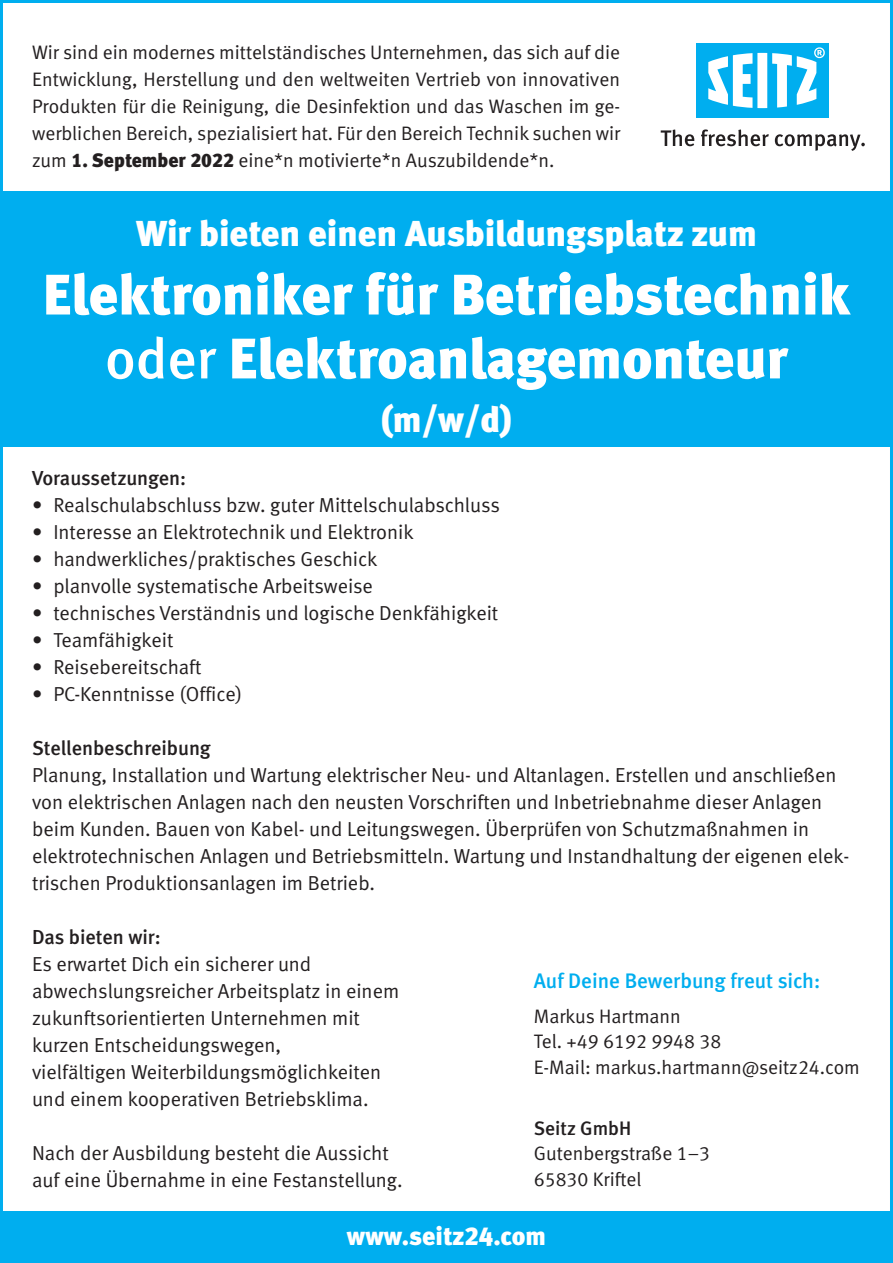
<style>
.page{position:relative;width:893px;height:1263px;background:#fff}
.page>*{position:absolute;margin:0;border:0;box-sizing:border-box;transform-origin:0 0}
.t1{font:57px "Meta Black LF";color:#fff}
.t2{font:36px "Meta Black LF";color:#fff}
.t3{font:25.65px "Meta Black LF";color:#fff}
.t4{font:21px "Meta Medium LF";color:#00aeef}
.t5{font:20.25px/27px "Meta Normal LF";color:#231f20}
.t6{font:20.25px "Meta Medium LF";color:#231f20}
.t7{font:19.5px/27px "Meta Normal LF";color:#231f20;text-align:justify}
.t8{font:19.5px "Meta Medium LF";color:#231f20}
.s1{font-family:"Meta Black LF"}
.s2{font-family:"Meta Medium LF"}
</style>
<div class="page">
<div style="left:0;top:191px;width:893px;height:255px;background:#00aeef"></div>
<div style="left:0;top:1212px;width:893px;height:51px;background:#00aeef"></div>
<svg style="left:661px;top:129px;width:33px;height:17px"></svg>
<svg style="left:701px;top:129px;width:68px;height:17px"></svg>
<svg style="left:775px;top:134px;width:90px;height:17px"></svg>
<div style="left:696px;top:43px;width:133px;height:75px;background:#00aeef"></div>
<svg style="left:708px;top:47px;width:117px;height:61px"></svg>
<p class="t7" style="left:32px;top:40px;width:590px">Wir sind ein modernes mittelständisches Unternehmen, das sich auf die Entwicklung, Herstellung und den weltweiten Vertrieb von innovativen Produkten für die Reinigung, die Desinfektion und das Waschen im ge&shy;werblichen Bereich, spezialisiert hat. Für den Bereich Technik suchen wir zum <span class="s1">1. September 2022</span> eine*n motivierte*n Auszubildende*n.</p>
<p class="t2" style="left:136px;top:220px;width:622px">Wir bieten einen Ausbildungsplatz zum</p>
<p class="t1" style="left:43px;top:274px;width:809px">Elektroniker für Betriebstechnik</p>
<p class="t1" style="left:105px;top:337px;width:684px"><span class="s2">oder</span> Elektroanlagemonteur</p>
<p class="t2" style="left:381px;top:406px;width:132px">(m/w/d)</p>
<p class="t6" style="left:32px;top:470px;width:156px">Voraussetzungen:</p>
<p class="t5" style="left:32px;top:493px;width:469px">• Realschulabschluss bzw. guter Mittelschulabschluss</p>
<p class="t5" style="left:32px;top:520px;width:383px">• Interesse an Elektrotechnik und Elektronik</p>
<p class="t5" style="left:32px;top:547px;width:347px">• handwerkliches/praktisches Geschick</p>
<p class="t5" style="left:32px;top:574px;width:342px">• planvolle systematische Arbeitsweise</p>
<p class="t5" style="left:32px;top:601px;width:468px">• technisches Verständnis und logische Denkfähigkeit</p>
<p class="t5" style="left:32px;top:628px;width:143px">• Teamfähigkeit</p>
<p class="t5" style="left:32px;top:655px;width:171px">• Reisebereitschaft</p>
<p class="t5" style="left:32px;top:682px;width:212px">• PC-Kenntnisse (Office)</p>
<p class="t6" style="left:32px;top:740px;width:180px">Stellenbeschreibung</p>
<p class="t5" style="left:32px;top:763px;width:806px">Planung, Installation und Wartung elektrischer Neu- und Altanlagen. Erstellen und anschließen von elektrischen Anlagen nach den neusten Vorschriften und Inbetriebnahme dieser Anlagen beim Kunden. Bauen von Kabel- und Leitungswegen. Überprüfen von Schutzmaßnahmen in</p>
<p class="t5" style="left:32px;top:844px;width:819px">elektrotechnischen Anlagen und Betriebsmitteln. Wartung und Instandhaltung der eigenen elek&shy;trischen Produktionsanlagen im Betrieb.</p>
<p class="t6" style="left:32px;top:929px;width:130px">Das bieten wir:</p>
<p class="t5" style="left:32px;top:952px;width:281px">Es erwartet Dich ein sicherer und</p>
<p class="t5" style="left:32px;top:979px;width:369px">abwechslungsreicher Arbeitsplatz in einem</p>
<p class="t5" style="left:32px;top:1006px;width:329px">zukunftsorientierten Unternehmen mit</p>
<p class="t5" style="left:32px;top:1033px;width:251px">kurzen Entscheidungswegen,</p>
<p class="t5" style="left:32px;top:1060px;width:351px">vielfältigen Weiterbildungsmöglichkeiten</p>
<p class="t5" style="left:32px;top:1087px;width:338px">und einem kooperativen Betriebsklima.</p>
<p class="t5" style="left:32px;top:1141px;width:358px">Nach der Ausbildung besteht die Aussicht</p>
<p class="t5" style="left:32px;top:1168px;width:372px">auf eine Übernahme in eine Festanstellung.</p>
<p class="t4" style="left:534px;top:972px;width:288px">Auf Deine Bewerbung freut sich:</p>
<p class="t7" style="left:534px;top:1004px;width:149px">Markus Hartmann</p>
<p class="t7" style="left:534px;top:1029px;width:189px">Tel. +49 6192 9948 38</p>
<p class="t7" style="left:534px;top:1055px;width:327px">E-Mail: markus.hartmann@seitz24.com</p>
<p class="t8" style="left:534px;top:1120px;width:99px">Seitz GmbH</p>
<p class="t7" style="left:534px;top:1141px;width:178px">Gutenbergstraße 1–3</p>
<p class="t7" style="left:534px;top:1167px;width:109px">65830 Kriftel</p>
<p class="t3" style="left:347px;top:1226px;width:201px">www.seitz24.com</p>
</div>
